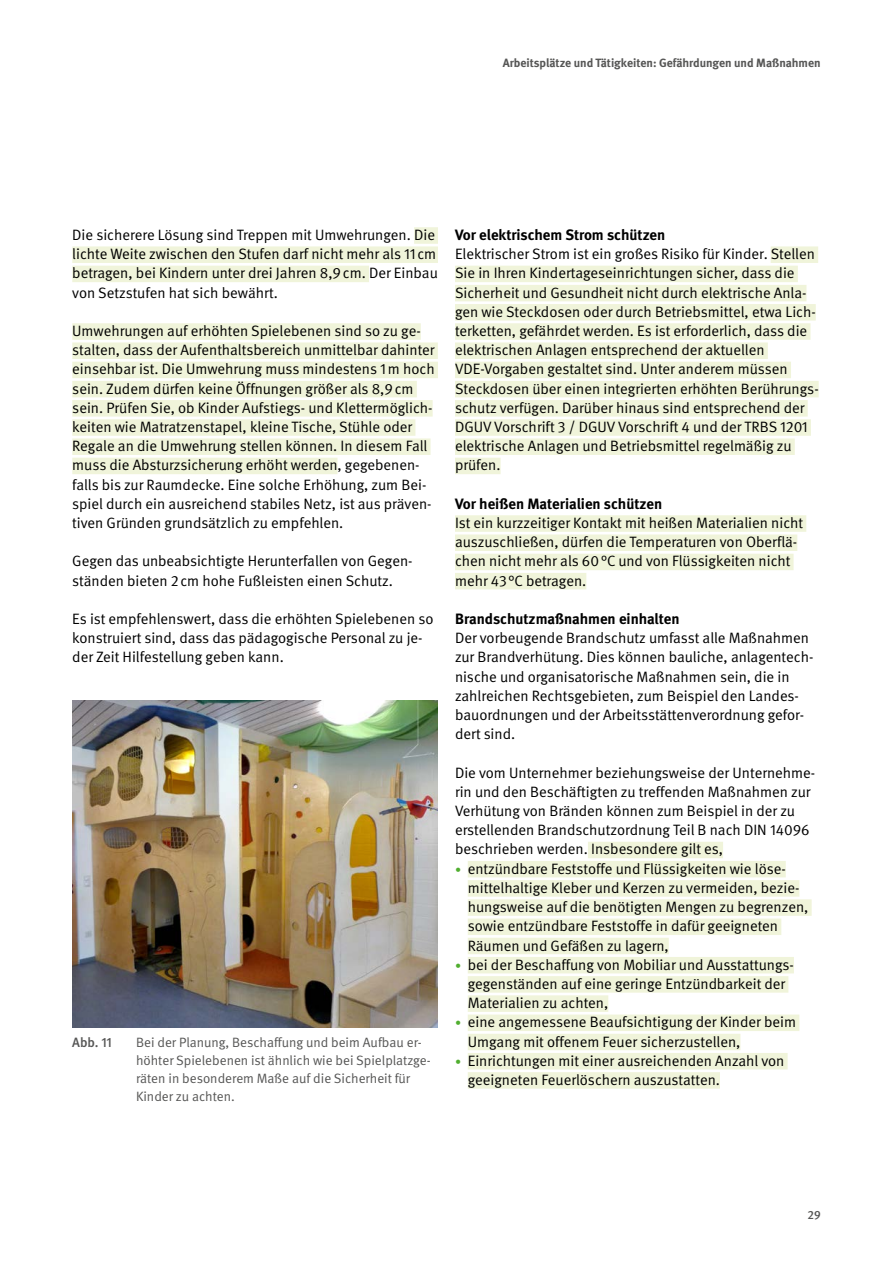
<style>
.page{position:relative;width:893px;height:1263px;background:#fff}
.page>*{position:absolute;margin:0;border:0;box-sizing:border-box;transform-origin:0 0}
.Fließtext_FT{font:15px/19.2px "DGUV Meta";color:#000}
.Überschriften_FT_bold{font:700 15px "DGUV Meta";color:#000}
.t1{font:13.5px/18px "DGUV Meta";color:#565655}
.t2{font:500 13.5px "DGUV Meta";color:#565655}
.t3{font:700 12px "DGUV Meta";color:#565655}
.t4{font:500 12px "DGUV Meta";color:#565655}
.s1{font-size:12px;color:#50ae2f}
</style>
<div class="page">
<div style="left:414px;top:227px;width:24px;height:17px;background:#f0f4da"></div>
<div style="left:72px;top:246px;width:366px;height:17px;background:#f0f4da"></div>
<div style="left:72px;top:266px;width:297px;height:16px;background:#f0f4da"></div>
<div style="left:72px;top:323px;width:349px;height:17px;background:#f0f4da"></div>
<div style="left:72px;top:342px;width:366px;height:17px;background:#f0f4da"></div>
<div style="left:72px;top:362px;width:366px;height:16px;background:#f0f4da"></div>
<div style="left:72px;top:381px;width:345px;height:16px;background:#f0f4da"></div>
<div style="left:72px;top:400px;width:361px;height:17px;background:#f0f4da"></div>
<div style="left:72px;top:419px;width:343px;height:17px;background:#f0f4da"></div>
<div style="left:72px;top:438px;width:359px;height:17px;background:#f0f4da"></div>
<div style="left:72px;top:458px;width:265px;height:16px;background:#f0f4da"></div>
<div style="left:771px;top:246px;width:47px;height:17px;background:#f0f4da"></div>
<div style="left:455px;top:266px;width:343px;height:16px;background:#f0f4da"></div>
<div style="left:455px;top:285px;width:351px;height:16px;background:#f0f4da"></div>
<div style="left:455px;top:304px;width:361px;height:17px;background:#f0f4da"></div>
<div style="left:455px;top:323px;width:355px;height:17px;background:#f0f4da"></div>
<div style="left:455px;top:342px;width:313px;height:17px;background:#f0f4da"></div>
<div style="left:455px;top:362px;width:336px;height:16px;background:#f0f4da"></div>
<div style="left:455px;top:381px;width:364px;height:16px;background:#f0f4da"></div>
<div style="left:455px;top:400px;width:353px;height:17px;background:#f0f4da"></div>
<div style="left:455px;top:419px;width:356px;height:17px;background:#f0f4da"></div>
<div style="left:455px;top:438px;width:340px;height:17px;background:#f0f4da"></div>
<div style="left:455px;top:458px;width:46px;height:16px;background:#f0f4da"></div>
<div style="left:455px;top:515px;width:351px;height:17px;background:#f0f4da"></div>
<div style="left:455px;top:534px;width:342px;height:17px;background:#f0f4da"></div>
<div style="left:455px;top:554px;width:339px;height:16px;background:#f0f4da"></div>
<div style="left:455px;top:573px;width:131px;height:16px;background:#f0f4da"></div>
<div style="left:588px;top:842px;width:135px;height:16px;background:#f0f4da"></div>
<div style="left:468px;top:861px;width:318px;height:16px;background:#f0f4da"></div>
<div style="left:468px;top:880px;width:331px;height:17px;background:#f0f4da"></div>
<div style="left:468px;top:899px;width:344px;height:17px;background:#f0f4da"></div>
<div style="left:468px;top:918px;width:313px;height:17px;background:#f0f4da"></div>
<div style="left:468px;top:938px;width:201px;height:16px;background:#f0f4da"></div>
<div style="left:468px;top:957px;width:326px;height:16px;background:#f0f4da"></div>
<div style="left:468px;top:976px;width:320px;height:17px;background:#f0f4da"></div>
<div style="left:468px;top:995px;width:140px;height:17px;background:#f0f4da"></div>
<div style="left:468px;top:1014px;width:331px;height:17px;background:#f0f4da"></div>
<div style="left:468px;top:1034px;width:272px;height:16px;background:#f0f4da"></div>
<div style="left:468px;top:1053px;width:320px;height:16px;background:#f0f4da"></div>
<div style="left:468px;top:1072px;width:252px;height:17px;background:#f0f4da"></div>
<img style="left:72px;top:701px;width:366px;height:326px">
<p class="t3" style="left:503px;top:56px;width:319px">Arbeitsplätze und Tätigkeiten: Gefährdungen und Maßnahmen</p>
<p class="Fließtext_FT" style="left:72px;top:226px;width:367px">Die sicherere Lösung sind Treppen mit Umwehrungen. Die lichte Weite zwischen den Stufen darf nicht mehr als 11 cm betragen, bei Kindern unter drei Jahren 8,9cm. Der Einbau von Setzstufen hat sich bewährt.</p>
<p class="Fließtext_FT" style="left:72px;top:322px;width:364px">Umwehrungen auf erhöhten Spielebenen sind so zu ge&shy;stalten, dass der Aufenthaltsbereich unmittelbar dahinter einsehbar ist. Die Umwehrung muss mindestens 1m hoch sein. Zudem dürfen keine Öffnungen größer als 8,9cm sein. Prüfen Sie, ob Kinder Aufstiegs- und Klettermöglich&shy;keiten wie Matratzenstapel, kleine Tische, Stühle oder Regale an die Umwehrung stellen können. In diesem Fall muss die Absturzsicherung erhöht werden, gegebenen&shy;falls bis zur Raumdecke. Eine solche Erhöhung, zum Bei&shy;spiel durch ein ausreichend stabiles Netz, ist aus präven&shy;tiven Gründen grundsätzlich zu empfehlen.</p>
<p class="Fließtext_FT" style="left:72px;top:552px;width:342px">Gegen das unbeabsichtigte Herunterfallen von Gegen&shy;ständen bieten 2cm hohe Fußleisten einen Schutz.</p>
<p class="Fließtext_FT" style="left:72px;top:610px;width:363px">Es ist empfehlenswert, dass die erhöhten Spielebenen so konstruiert sind, dass das pädagogische Personal zu je&shy;der Zeit Hilfestellung geben kann.</p>
<p class="t2" style="left:72px;top:1034px;width:41px">Abb. 11</p>
<p class="t1" style="left:136px;top:1033px;width:296px">Bei der Planung, Beschaffung und beim Aufbau er&shy;höhter Spielebenen ist ähnlich wie bei Spielplatzge&shy;räten in besonderem Maße auf die Sicherheit für Kinder zu achten.</p>
<p class="Überschriften_FT_bold" style="left:455px;top:226px;width:212px">Vor elektrischem Strom schützen</p>
<p class="Fließtext_FT" style="left:455px;top:245px;width:365px">Elektrischer Strom ist ein großes Risiko für Kinder. Stellen Sie in Ihren Kindertageseinrichtungen sicher, dass die Sicherheit und Gesundheit nicht durch elektrische Anla&shy;gen wie Steckdosen oder durch Betriebsmittel, etwa Lich&shy;terketten, gefährdet werden. Es ist erforderlich, dass die elektrischen Anlagen entsprechend der aktuellen VDE-Vorgaben gestaltet sind. Unter anderem müssen Steckdosen über einen integrierten erhöhten Berührungs&shy;schutz verfügen. Darüber hinaus sind entsprechend der DGUV Vorschrift 3 / DGUV Vorschrift 4 und der TRBS 1201 elektrische Anlagen und Betriebsmittel regelmäßig zu prüfen.</p>
<p class="Überschriften_FT_bold" style="left:455px;top:495px;width:209px">Vor heißen Materialien schützen</p>
<p class="Fließtext_FT" style="left:455px;top:514px;width:350px">Ist ein kurzzeitiger Kontakt mit heißen Materialien nicht auszuschließen, dürfen die Temperaturen von Oberflä&shy;chen nicht mehr als 60°C und von Flüssigkeiten nicht mehr 43°C betragen.</p>
<p class="Überschriften_FT_bold" style="left:455px;top:610px;width:226px">Brandschutzmaßnahmen einhalten</p>
<p class="Fließtext_FT" style="left:455px;top:629px;width:360px">Der vorbeugende Brandschutz umfasst alle Maßnahmen zur Brandverhütung. Dies können bauliche, anlagentech&shy;nische und organisatorische Maßnahmen sein, die in zahlreichen Rechtsgebieten, zum Beispiel den Landes&shy;bauordnungen und der Arbeitsstättenverordnung gefor&shy;dert sind.</p>
<p class="Fließtext_FT" style="left:455px;top:763px;width:362px">Die vom Unternehmer beziehungsweise der Unternehme&shy;rin und den Beschäftigten zu treffenden Maßnahmen zur Verhütung von Bränden können zum Beispiel in der zu erstellenden Brandschutzordnung Teil B nach DIN 14096 beschrieben werden. Insbesondere gilt es,</p>
<p class="Fließtext_FT" style="left:468px;top:859px;width:342px;text-indent:-13px"><span class="s1">•</span> entzündbare Feststoffe und Flüssigkeiten wie löse&shy;mittelhaltige Kleber und Kerzen zu vermeiden, bezie&shy;hungsweise auf die benötigten Mengen zu begrenzen, sowie entzündbare Feststoffe in dafür geeigneten Räumen und Gefäßen zu lagern,</p>
<p class="Fließtext_FT" style="left:468px;top:955px;width:326px;text-indent:-13px"><span class="s1">•</span> bei der Beschaffung von Mobiliar und Ausstattungs&shy;gegenständen auf eine geringe Entzündbarkeit der<br>Materialien zu achten,</p>
<p class="Fließtext_FT" style="left:468px;top:1013px;width:330px;text-indent:-13px"><span class="s1">•</span> eine angemessene Beaufsichtigung der Kinder beim<br>Umgang mit offenem Feuer sicherzustellen,</p>
<p class="Fließtext_FT" style="left:468px;top:1051px;width:318px;text-indent:-13px"><span class="s1">•</span> Einrichtungen mit einer ausreichenden Anzahl von geeigneten Feuerlöschern auszustatten.</p>
<p class="t4" style="left:807px;top:1208px;width:15px">29</p>
</div>
